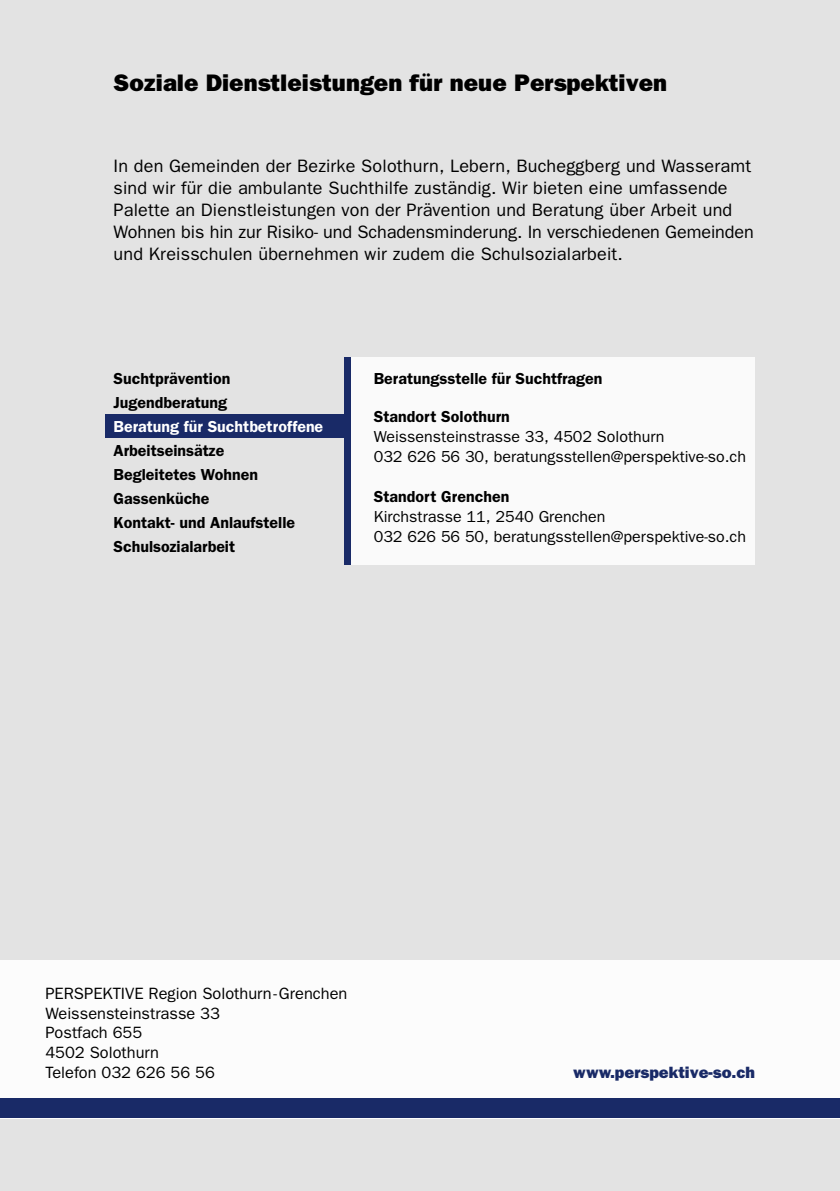
<style>
.page{position:relative;width:840px;height:1191px;background:#fff}
.page>*{position:absolute;margin:0;border:0;box-sizing:border-box;transform-origin:0 0}
.t1{font:800 24px "Franklin Gothic";color:#000}
.t2{font:18px/22px "Franklin Gothic";letter-spacing:.01em;color:#000}
.t3{font:16.4px/19.6px "Franklin Gothic";color:#000}
.t4{font:800 16.4px "Franklin Gothic";color:#192a67}
.t5{font:600 16px/24px "Franklin Gothic";color:#000}
.t6{font:16px/20px "Franklin Gothic";color:#000}
.t7{font:600 16px "Franklin Gothic";color:#fff}
</style>
<div class="page">
<div style="left:0;top:0;width:839px;height:1191px;background:#e3e3e3"></div>
<div style="left:0;top:960px;width:839px;height:158px;background:#fff"></div>
<div style="left:0;top:1098px;width:839px;height:20px;background:#192a67"></div>
<div style="left:105px;top:414px;width:266px;height:24px;background:#192a67"></div>
<div style="left:344px;top:357px;width:7px;height:208px;background:#192a67"></div>
<div style="left:351px;top:357px;width:403px;height:208px;background:#fafafa"></div>
<h1 class="t1" style="left:113px;top:68px;width:554px">Soziale Dienstleistungen für neue Perspektiven</h1>
<p class="t2" style="left:113px;top:155px;width:641px">In den Gemeinden der Bezirke Solothurn, Lebern, Bucheggberg und Wasseramt sind wir für die ambulante Suchthilfe zuständig. Wir bieten eine umfassende Palette an Dienstleistungen von der Prävention und Beratung über Arbeit und Wohnen bis hin zur Risiko- und Schadensminderung. In verschiedenen Gemeinden und Kreisschulen übernehmen wir zudem die Schulsozialarbeit.</p>
<p class="t5" style="left:113px;top:366px;width:118px">Suchtprävention<br>Jugendberatung</p>
<p class="t7" style="left:113px;top:417px;width:211px">Beratung für Suchtbetroffene</p>
<p class="t5" style="left:113px;top:438px;width:183px">Arbeitseinsätze<br>Begleitetes Wohnen<br>Gassenküche<br>Kontakt- und Anlaufstelle<br>Schulsozialarbeit</p>
<p class="t5" style="left:373px;top:366px;width:230px">Beratungsstelle für Suchtfragen</p>
<p class="t5" style="left:373px;top:404px;width:138px">Standort Solothurn</p>
<p class="t6" style="left:373px;top:426px;width:373px">Weissensteinstrasse 33, 4502 Solothurn<br>032 626 56 30, beratungsstellen@perspektive-so.ch</p>
<p class="t5" style="left:373px;top:484px;width:137px">Standort Grenchen</p>
<p class="t6" style="left:373px;top:506px;width:373px">Kirchstrasse 11, 2540 Grenchen<br>032 626 56 50, beratungsstellen@perspektive-so.ch</p>
<p class="t3" style="left:45px;top:983px;width:303px">PERSPEKTIVE Region Solothurn-Grenchen<br>Weissensteinstrasse 33<br>Postfach 655<br>4502 Solothurn<br>Telefon 032 626 56 56</p>
<p class="t4" style="left:573px;top:1062px;width:183px">www.perspektive-so.ch</p>
</div>
